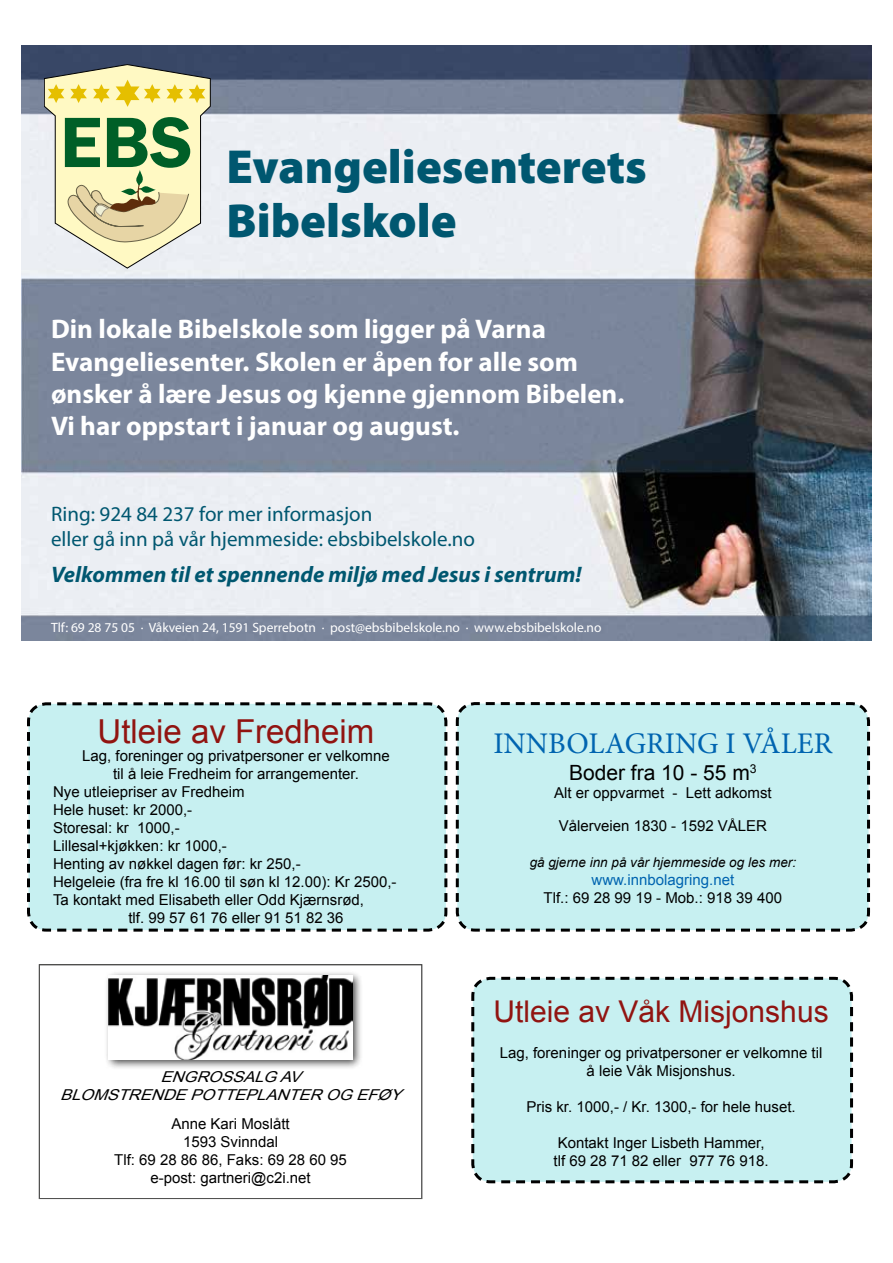
<style>
.page{position:relative;width:893px;height:1263px;background:#fff}
.page>*{position:absolute;margin:0;border:0;box-sizing:border-box;transform-origin:0 0}
.t1{font:900 48px/54px "Myriad Pro";color:#005770}
.t2{font:33px "Arial";color:#911411}
.t3{font:30px "Arial";color:#911411}
.t4{font:30px "Minion Pro";color:#0064b0}
.t5{font:700 27px/32.4px "Myriad Pro";color:#fff}
.t6{font:italic 700 22.5px "Myriad Pro";color:#005770}
.t7{font:21px/25.2px "Myriad Pro";color:#005770}
.t8{font:21px "Arial";color:#000}
.t9{font:15px/18px "Arial";color:#000;text-align:center}
.t10{font:italic 15px/18px "Arial";color:#000;text-align:center;scale:1.1 1}
.t11{font:15px "Arial";color:#0064b0}
.t12{font:13.5px "Myriad Pro";color:#fff}
.t13{font:italic 13.5px "Arial";color:#000}
</style>
<div class="page">
<div style="left:104px;top:970px;width:259px;height:101px;background:#000;opacity:.75"></div>
<img style="left:109px;top:975px;width:243px;height:84px">
<div style="left:39px;top:964px;width:383px;height:235px;border:1px solid #575756"></div>
<div style="left:27px;top:702px;width:421px;height:230px;background:#c7f0f1"></div>
<img style="left:21px;top:46px;width:851px;height:595px">
<svg style="left:44px;top:64px;width:167px;height:204px;background:#c9cfa5"></svg>
<div style="left:455px;top:702px;width:415px;height:230px;background:#c7f0f1"></div>
<div style="left:471px;top:976px;width:383px;height:208px;background:#c7f0f1"></div>
<h1 class="t1" style="left:227px;top:138px;width:422px">Evangeliesenterets<br>Bibelskole</h1>
<h3 class="t5" style="left:51px;top:312px;width:575px">Din lokale Bibelskole som ligger på Varna Evangeliesenter. Skolen er åpen for alle som ønsker å lære Jesus og kjenne gjennom Bibelen.<br>Vi har oppstart i januar og august.</h3>
<h3 class="t7" style="left:51px;top:501px;width:425px">Ring: 924 84 237 for mer informasjon<br>eller gå inn på vår hjemmeside: ebsbibelskole.no</h3>
<h3 class="t6" style="left:51px;top:560px;width:532px">Velkommen til et spennende miljø med Jesus i sentrum!</h3>
<p class="t12" style="left:51px;top:619px;width:552px">Tlf: 69 28 75 05 · Våkveien 24, 1591 Sperrebotn · post@ebsbibelskole.no · www.ebsbibelskole.no</p>
<h2 class="t2" style="left:98px;top:710px;width:278px">Utleie av Fredheim</h2>
<p class="t9" style="left:82px;top:747px;width:309px">Lag, foreninger og privatpersoner er velkomne</p>
<p class="t9" style="left:113px;top:765px;width:247px">til å leie Fredheim for arrangementer.</p>
<p class="t9" style="left:53px;top:783px;width:193px">Nye utleiepriser av Fredheim</p>
<p class="t9" style="left:53px;top:801px;width:141px">Hele huset: kr 2000,-</p>
<p class="t9" style="left:53px;top:819px;width:128px">Storesal: kr 1000,-</p>
<p class="t9" style="left:53px;top:837px;width:175px">Lillesal+kjøkken: kr 1000,-</p>
<p class="t9" style="left:53px;top:855px;width:249px">Henting av nøkkel dagen før: kr 250,-</p>
<p class="t9" style="left:53px;top:873px;width:345px">Helgeleie (fra fre kl 16.00 til søn kl 12.00): Kr 2500,-</p>
<p class="t9" style="left:53px;top:891px;width:312px">Ta kontakt med Elisabeth eller Odd Kjærnsrød,</p>
<p class="t9" style="left:128px;top:909px;width:217px">tlf. 99 57 61 76 eller 91 51 82 36</p>
<p class="t10" style="left:60px;top:1068px;width:318px">ENGROSSALGAV<br>BLOMSTRENDEPOTTEPLANTEROGEFØY</p>
<p class="t9" style="left:114px;top:1115px;width:234px">Anne Kari Moslått<br>1593 Svinndal<br>Tlf: 69 28 86 86, Faks: 69 28 60 95 e-post: gartneri@c2i.net</p>
<h3 class="t4" style="left:493px;top:723px;width:341px">INNBOLAGRING I VÅLER</h3>
<h3 class="t8" style="left:569px;top:758px;width:189px">Boder fra 10 - 55 m<sup>3</sup></h3>
<p class="t9" style="left:554px;top:783px;width:219px">Alt er oppvarmet - Lett adkomst</p>
<p class="t9" style="left:559px;top:816px;width:210px">Vålerveien 1830 - 1592 VÅLER</p>
<p class="t13" style="left:530px;top:853px;width:268px">gå gjerne inn på vår hjemmeside og les mer:</p>
<p class="t11" style="left:592px;top:869px;width:144px">www.innbolagring.net</p>
<p class="t9" style="left:544px;top:888px;width:240px">Tlf.: 69 28 99 19 - Mob.: 918 39 400</p>
<h3 class="t3" style="left:494px;top:992px;width:337px">Utleie av Våk Misjonshus</h3>
<p class="t9" style="left:500px;top:1044px;width:324px">Lag, foreninger og privatpersoner er velkomne til å leie Våk Misjonshus.</p>
<p class="t9" style="left:526px;top:1098px;width:271px">Pris kr. 1000,- / Kr. 1300,- for hele huset.</p>
<p class="t9" style="left:553px;top:1134px;width:217px;text-align:left">Kontakt Inger Lisbeth Hammer, tlf 69 28 71 82 eller 977 76 918.</p>
</div>
